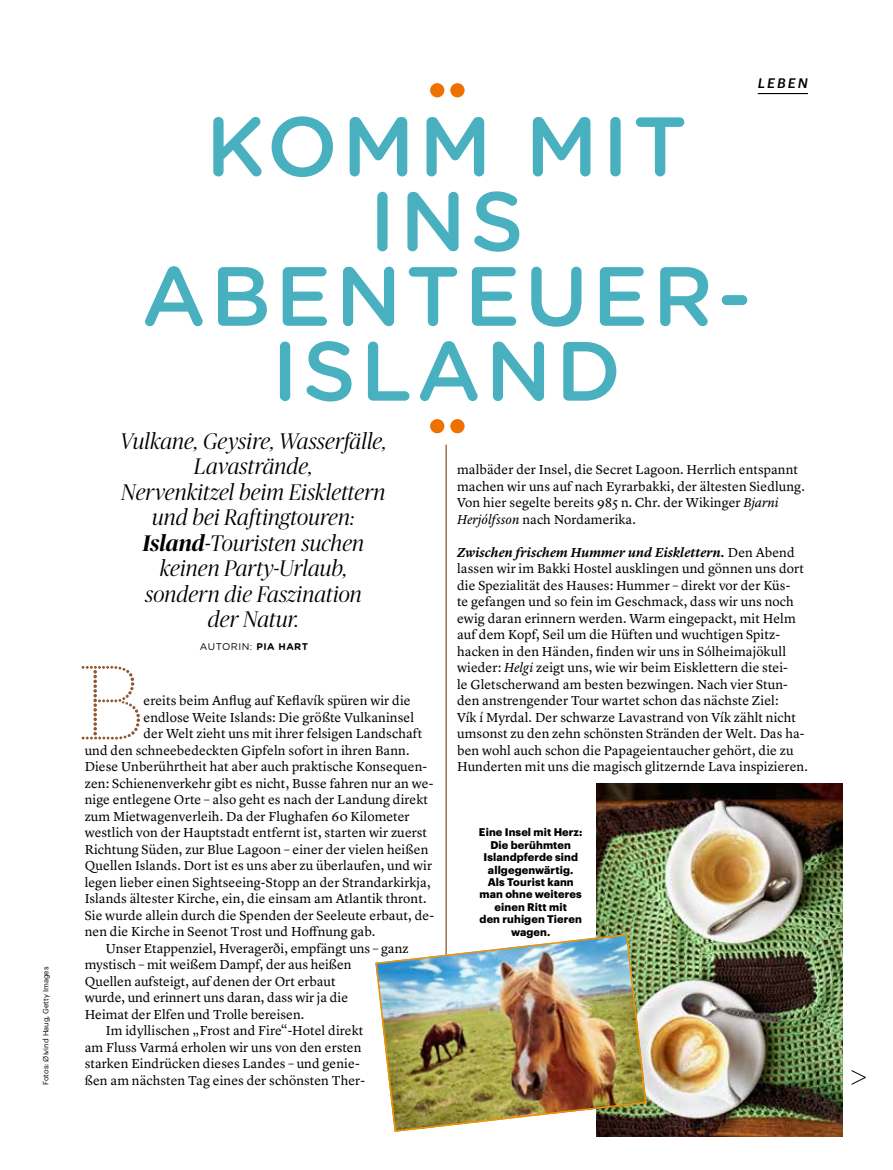
<style>
.page{position:relative;width:893px;height:1170px;background:#fff}
.page>*{position:absolute;margin:0;border:0;box-sizing:border-box;transform-origin:0 0}
.t1{font:109.95px "Tanja";color:#8e5730}
.t2{font:500 83.85px/74.8px "Gotham Rounded";letter-spacing:.05em;color:#49b0c0;text-align:center}
.t3{font:italic 300 22.5px/25.5px "Publico Banner";letter-spacing:.005em;color:#000;text-align:center}
.t4{font:13.5px/16.5px "Lyon Text";letter-spacing:.005em;color:#000}
.t5{font:italic 500 13.5px "Graphik";letter-spacing:.15em;color:#000}
.t6{font:700 10.8px/12.5px "Graphik";letter-spacing:.01em;color:#000;text-align:center}
.t7{font:9.75px "Gotham Rounded";letter-spacing:.05em;color:#000}
.t8{font:7.5px "Graphik";color:#000}
.s1{font-weight:500}
.s2{font-weight:700}
.s3{font-style:italic}
.s4{font-weight:600;font-style:italic}
</style>
<div class="page">
<hr style="left:758px;top:93px;width:50px;height:1px;background:#000">
<div style="left:430px;top:83px;width:14px;height:14px;background:#ee7100;border-radius:50%"></div>
<div style="left:450px;top:83px;width:15px;height:14px;background:#ee7100;border-radius:50%"></div>
<div style="left:430px;top:419px;width:14px;height:14px;background:#ee7100;border-radius:50%"></div>
<div style="left:450px;top:419px;width:15px;height:14px;background:#ee7100;border-radius:50%"></div>
<svg style="left:851px;top:1070px;width:15px;height:14px"></svg>
<img style="left:596px;top:783px;width:246px;height:353px">
<hr style="left:445px;top:444px;width:2px;height:640px;background:#9c744e">
<img style="left:375px;top:933px;width:272px;height:199px">
<p class="t8" style="left:40px;top:1084px;width:120px;rotate:-90deg">Fotos: Øivind Haug, Getty Images</p>
<p class="t5" style="left:758px;top:73px;width:52px">LEBEN</p>
<h2 class="t2" style="left:141px;top:105px;width:612px">KOMM MIT<br>INS<br>ABENTEUER-<br>ISLAND</h2>
<h3 class="t3" style="left:120px;top:427px;width:268px">Vulkane, Geysire, Wasserfälle,<br>Lavastrände,<br>Nervenkitzel beim Eisklettern und bei Raftingtouren:<br><span class="s1">Island</span>-Touristen suchen keinen Party-Urlaub, sondern die Faszination<br>der Natur.</h3>
<p class="t7" style="left:200px;top:640px;width:110px">AUTORIN: <span class="s2">PIA HART</span></p>
<h1 class="t1" style="left:79px;top:635px;width:68px">B</h1>
<p class="t4" style="left:144px;top:691px;width:269px">ereits beim Anflug auf Keflavík spüren wir die</p>
<p class="t4" style="left:144px;top:707px;width:272px">endlose Weite Islands: Die größte Vulkaninsel</p>
<p class="t4" style="left:144px;top:724px;width:280px">der Welt zieht uns mit ihrer felsigen Landschaft</p>
<p class="t4" style="left:85px;top:740px;width:326px">und den schneebedeckten Gipfeln sofort in ihren Bann.</p>
<p class="t4" style="left:85px;top:757px;width:344px">Diese Unberührtheit hat aber auch praktische Konsequen-</p>
<p class="t4" style="left:85px;top:773px;width:350px">zen: Schienenverkehr gibt es nicht, Busse fahren nur an we-</p>
<p class="t4" style="left:85px;top:790px;width:345px">nige entlegene Orte – also geht es nach der Landung direkt</p>
<p class="t4" style="left:85px;top:806px;width:326px">zum Mietwagenverleih. Da der Flughafen 60 Kilometer</p>
<p class="t4" style="left:85px;top:823px;width:344px">westlich von der Hauptstadt entfernt ist, starten wir zuerst</p>
<p class="t4" style="left:85px;top:839px;width:345px">Richtung Süden, zur Blue Lagoon – einer der vielen heißen</p>
<p class="t4" style="left:85px;top:856px;width:349px">Quellen Islands. Dort ist es uns aber zu überlaufen, und wir</p>
<p class="t4" style="left:85px;top:872px;width:348px">legen lieber einen Sightseeing-Stopp an der Strandarkirkja,</p>
<p class="t4" style="left:85px;top:889px;width:343px">Islands ältester Kirche, ein, die einsam am Atlantik thront.</p>
<p class="t4" style="left:85px;top:905px;width:350px">Sie wurde allein durch die Spenden der Seeleute erbaut, de-</p>
<p class="t4" style="left:85px;top:922px;width:292px">nen die Kirche in Seenot Trost und Hoffnung gab.</p>
<p class="t4" style="left:106px;top:938px;width:304px">Unser Etappenziel, Hveragerði, empfängt uns – ganz</p>
<p class="t4" style="left:85px;top:955px;width:268px">mystisch – mit weißem Dampf, der aus heißen</p>
<p class="t4" style="left:85px;top:971px;width:252px">Quellen aufsteigt, auf denen der Ort erbaut</p>
<p class="t4" style="left:85px;top:988px;width:265px">wurde, und erinnert uns daran, dass wir ja die</p>
<p class="t4" style="left:85px;top:1004px;width:221px">Heimat der Elfen und Trolle bereisen.</p>
<p class="t4" style="left:106px;top:1021px;width:259px">Im idyllischen „Frost and Fire“-Hotel direkt</p>
<p class="t4" style="left:85px;top:1037px;width:278px">am Fluss Varmá erholen wir uns von den ersten</p>
<p class="t4" style="left:85px;top:1054px;width:276px">starken Eindrücken dieses Landes – und genie-</p>
<p class="t4" style="left:85px;top:1070px;width:282px">ßen am nächsten Tag eines der schönsten Ther-</p>
<p class="t4" style="left:457px;top:460px;width:349px">malbäder der Insel, die Secret Lagoon. Herrlich entspannt machen wir uns auf nach Eyrarbakki, der ältesten Siedlung.<br>Von hier segelte bereits 985 n. Chr. der Wikinger <span class="s3">Bjarni Herjólfsson</span> nach Nordamerika.</p>
<p class="t4" style="left:457px;top:542px;width:348px"><span class="s4">Zwischen frischem Hummer und Eisklettern.</span> Den Abend lassen wir im Bakki Hostel ausklingen und gönnen uns dort die Spezialität des Hauses: Hummer – direkt vor der Küs&shy;te gefangen und so fein im Geschmack, dass wir uns noch ewig daran erinnern werden. Warm eingepackt, mit Helm auf dem Kopf, Seil um die Hüften und wuchtigen Spitz&shy;hacken in den Händen, finden wir uns in Sólheimajökull wieder: <span class="s3">Helgi</span> zeigt uns, wie wir beim Eisklettern die stei-<br>le Gletscherwand am besten bezwingen. Nach vier Stun&shy;den anstrengender Tour wartet schon das nächste Ziel:<br>Vík í Myrdal. Der schwarze Lavastrand von Vík zählt nicht umsonst zu den zehn schönsten Stränden der Welt. Das ha&shy;ben wohl auch schon die Papageientaucher gehört, die zu</p>
<p class="t4" style="left:457px;top:757px;width:352px">Hunderten mit uns die magisch glitzernde Lava inspizieren.</p>
<p class="t6" style="left:479px;top:825px;width:105px">Eine Insel mit Herz:<br>Die berühmten<br>Islandpferde sind allgegenwärtig.<br>Als Tourist kann man ohne weiteres einen Ritt mit<br>den ruhigen Tieren wagen.</p>
</div>
